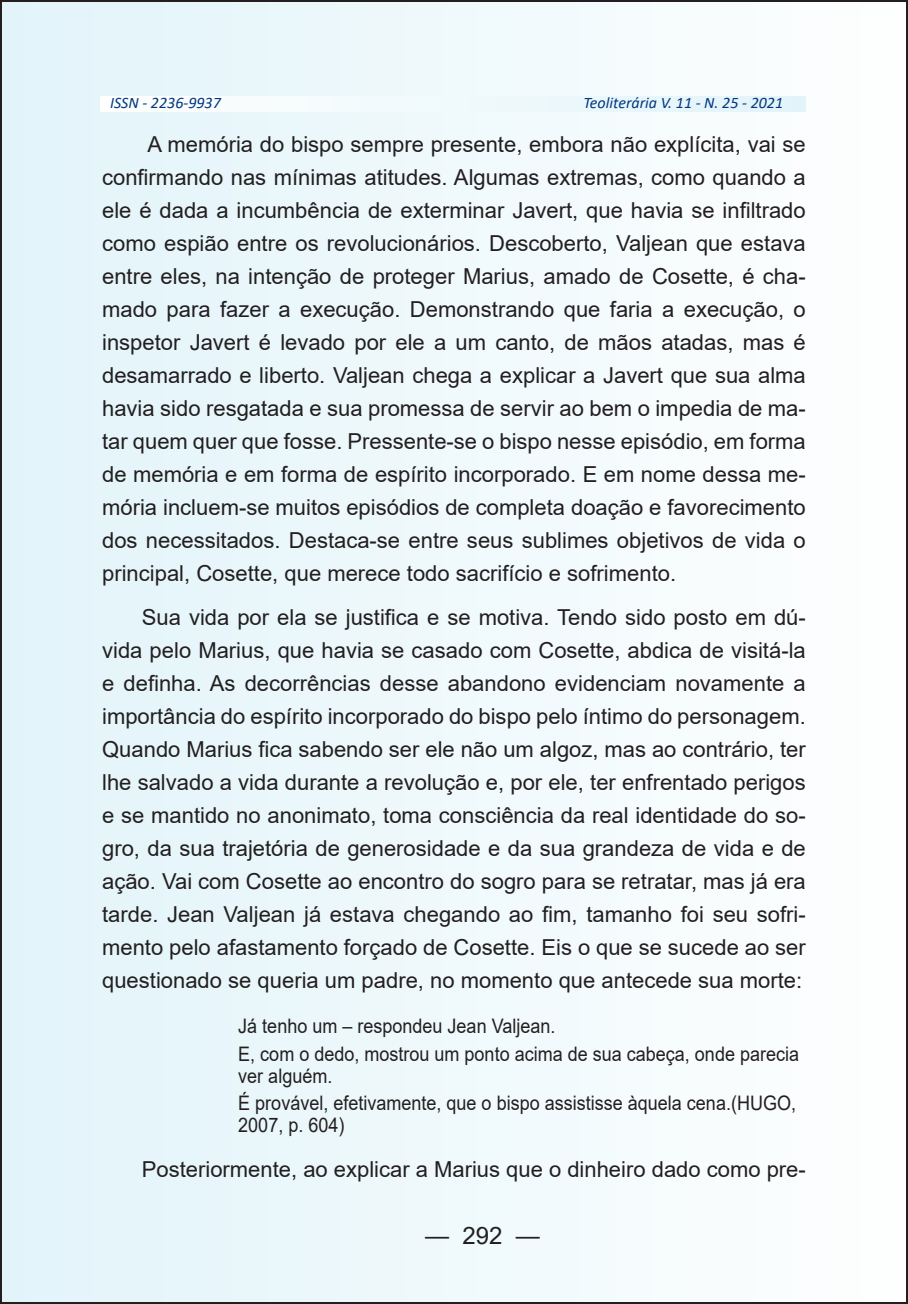
<style>
.page{position:relative;width:908px;height:1304px;background:#fff}
.page>*{position:absolute;margin:0;border:0;box-sizing:border-box;transform-origin:0 0}
.t1{font:24px "Arial";color:#231f20}
.t2{font:22px/33px "Arial";color:#231f20;text-align:justify}
.t3{font:20px/27.6px "Arial";color:#231f20;scale:.9 1}
.t4{font:italic 16px "Calibri";color:#003882}
</style>
<div class="page">
<div style="left:1px;top:1px;width:905px;height:1302px;background:linear-gradient(to right,#e2f4fa,#fefefe)"></div>
<svg style="left:100px;top:96px;width:705px;height:15px"></svg>
<p class="t4" style="left:110px;top:92px;width:112px">ISSN - 2236-9937</p>
<p class="t4" style="left:583px;top:92px;width:201px">Teoliterária V. 11 - N. 25 - 2021</p>
<p class="t2" style="left:102px;top:128px;width:705px;text-indent:45px">A memória do bispo sempre presente, embora não explícita, vai se confirmando nas mínimas atitudes. Algumas extremas, como quando a ele é dada a incumbência de exterminar Javert, que havia se infiltrado como espião entre os revolucionários. Descoberto, Valjean que estava entre eles, na intenção de proteger Marius, amado de Cosette, é cha&shy;mado para fazer a execução. Demonstrando que faria a execução, o inspetor Javert é levado por ele a um canto, de mãos atadas, mas é desamarrado e liberto. Valjean chega a explicar a Javert que sua alma havia sido resgatada e sua promessa de servir ao bem o impedia de ma&shy;tar quem quer que fosse. Pressente-se o bispo nesse episódio, em forma de memória e em forma de espírito incorporado. E em nome dessa me&shy;mória incluem-se muitos episódios de completa doação e favorecimento dos necessitados. Destaca-se entre seus sublimes objetivos de vida o principal, Cosette, que merece todo sacrifício e sofrimento.</p>
<p class="t2" style="left:102px;top:601px;width:705px;text-indent:40px">Sua vida por ela se justifica e se motiva. Tendo sido posto em dú&shy;vida pelo Marius, que havia se casado com Cosette, abdica de visitá-la e definha. As decorrências desse abandono evidenciam novamente a importância do espírito incorporado do bispo pelo íntimo do personagem.<br>Quando Marius fica sabendo ser ele não um algoz, mas ao contrário, ter lhe salvado a vida durante a revolução e, por ele, ter enfrentado perigos e se mantido no anonimato, toma consciência da real identidade do so&shy;gro, da sua trajetória de generosidade e da sua grandeza de vida e de ação. Vai com Cosette ao encontro do sogro para se retratar, mas já era tarde. Jean Valjean já estava chegando ao fim, tamanho foi seu sofri&shy;mento pelo afastamento forçado de Cosette. Eis o que se sucede ao ser questionado se queria um padre, no momento que antecede sua morte:</p>
<p class="t3" style="left:238px;top:1012px;width:624px">Já tenho um – respondeu Jean Valjean.<br>E, com o dedo, mostrou um ponto acima de sua cabeça, onde parecia</p>
<p class="t3" style="left:238px;top:1062px;width:621px">ver alguém.<br>É provável, efetivamente, que o bispo assistisse àquela cena.(HUGO,</p>
<p class="t3" style="left:238px;top:1111px;width:119px">2007, p. 604)</p>
<p class="t2" style="left:142px;top:1152px;width:665px">Posteriormente, ao explicar a Marius que o dinheiro dado como pre-</p>
<p class="t1" style="left:425px;top:1218px;width:116px">— 292 —</p>
</div>
